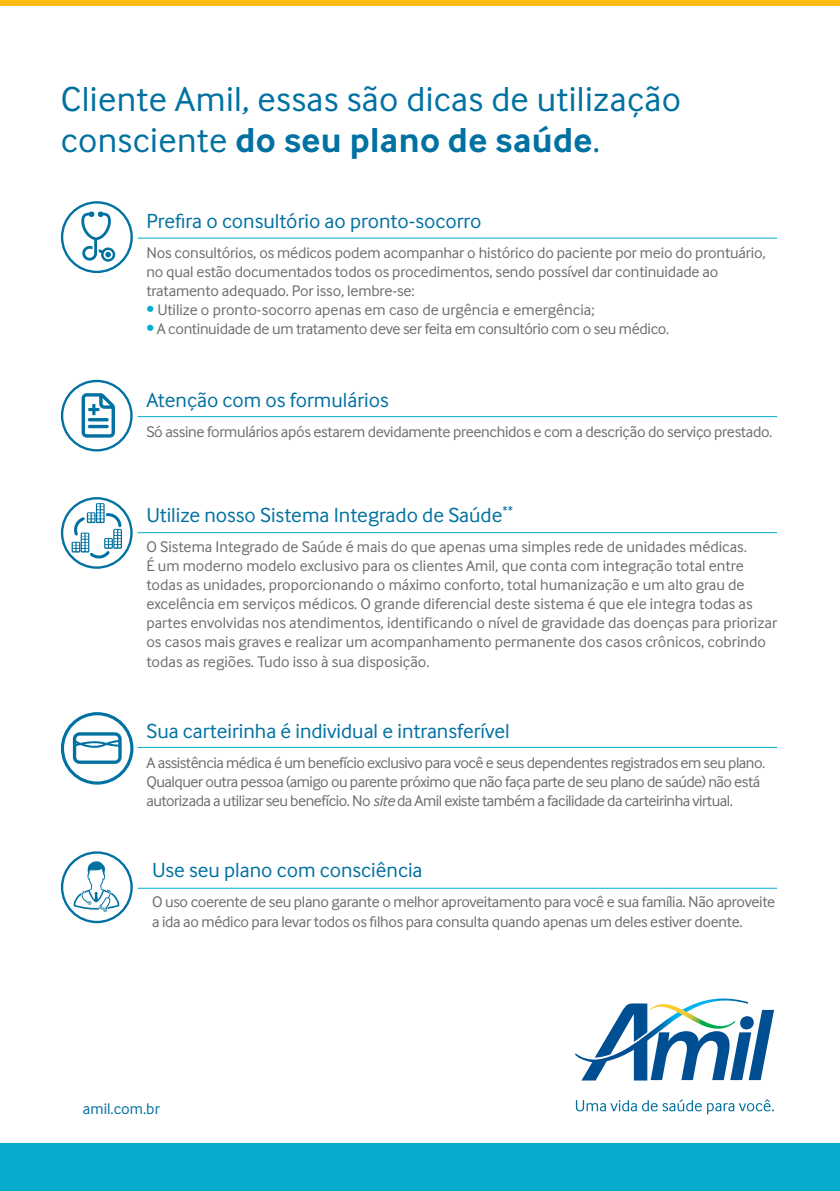
<style>
.page{position:relative;width:840px;height:1191px;background:#fff}
.page>*{position:absolute;margin:0;border:0;box-sizing:border-box;transform-origin:0 0}
.t1{font:36px/40.4px "Inter Face";letter-spacing:.01em;color:#0071a1}
.t2{font:21.2px "Inter Face";color:#0071a1}
.t3{font:16px/19px "Inter Face";letter-spacing:-.01em;color:#6c6d70}
.t4{font:16px/19px "Inter Face";letter-spacing:-.03em;color:#6c6d70}
.t5{font:16px "Inter Face";color:#0071a1}
.s1{font-weight:700}
.s2{color:#05acce}
.s3{font-style:italic}
</style>
<div class="page">
<hr style="left:137px;top:238px;width:639px;height:1px;background:#05acce">
<svg style="left:81px;top:211px;width:34px;height:51px"></svg>
<div style="left:61px;top:201px;width:72px;height:72px;border:2px solid #0071a1;border-radius:50%"></div>
<hr style="left:137px;top:416px;width:639px;height:1px;background:#05acce">
<svg style="left:82px;top:393px;width:33px;height:44px"></svg>
<hr style="left:88px;top:425px;width:21px;height:3px;background:#0071a1;border-radius:2px">
<hr style="left:88px;top:418px;width:21px;height:3px;background:#0071a1;border-radius:2px">
<div style="left:61px;top:380px;width:72px;height:71px;border:2px solid #0071a1;border-radius:50%"></div>
<hr style="left:137px;top:747px;width:639px;height:1px;background:#05acce">
<svg style="left:62px;top:713px;width:70px;height:70px"></svg>
<svg style="left:73px;top:732px;width:49px;height:32px"></svg>
<div style="left:61px;top:712px;width:72px;height:72px;border:3px solid #0071a1;border-radius:50%"></div>
<hr style="left:137px;top:887px;width:639px;height:1px;background:#05acce">
<svg style="left:62px;top:852px;width:69px;height:70px"></svg>
<svg style="left:73px;top:860px;width:47px;height:52px"></svg>
<div style="left:61px;top:851px;width:72px;height:72px;border:2px solid #0071a1;border-radius:50%"></div>
<hr style="left:137px;top:532px;width:639px;height:1px;background:#05acce">
<svg style="left:62px;top:498px;width:69px;height:69px"></svg>
<svg style="left:72px;top:503px;width:50px;height:55px"></svg>
<div style="left:61px;top:497px;width:72px;height:72px;border:2px solid #0071a1;border-radius:50%"></div>
<div style="left:0;top:0;width:839px;height:6px;background:#fdbc12"></div>
<div style="left:0;top:1143px;width:839px;height:48px;background:#05acce"></div>
<svg style="left:575px;top:998px;width:198px;height:82px"></svg>
<svg style="left:575px;top:1099px;width:198px;height:15px"></svg>
<p class="t1" style="left:61px;top:79px;width:621px">Cliente Amil, essas são dicas de utilização consciente <span class="s1">do seu plano de saúde</span>.</p>
<p class="t2" style="left:146px;top:209px;width:336px">Prefira o consultório ao pronto-socorro</p>
<p class="t3" style="left:146px;top:243px;width:620px">Nos consultórios, os médicos podem acompanhar o histórico do paciente por meio do prontuário, no qual estão documentados todos os procedimentos, sendo possível dar continuidade ao tratamento adequado. Por isso, lembre-se:</p>
<p class="t3" style="left:146px;top:300px;width:449px"><span class="s2">•</span> Utilize o pronto-socorro apenas em caso de urgência e emergência;</p>
<p class="t3" style="left:146px;top:319px;width:524px"><span class="s2">•</span> A continuidade de um tratamento deve ser feita em consultório com o seu médico.</p>
<p class="t2" style="left:146px;top:387px;width:244px">Atenção com os formulários</p>
<p class="t3" style="left:146px;top:421px;width:627px">Só assine formulários após estarem devidamente preenchidos e com a descrição do serviço prestado.</p>
<p class="t2" style="left:146px;top:503px;width:368px">Utilize nosso Sistema Integrado de Saúde<sup>**</sup></p>
<p class="t3" style="left:146px;top:537px;width:632px">O Sistema Integrado de Saúde é mais do que apenas uma simples rede de unidades médicas.<br>É um moderno modelo exclusivo para os clientes Amil, que conta com integração total entre todas as unidades, proporcionando o máximo conforto, total humanização e um alto grau de excelência em serviços médicos. O grande diferencial deste sistema é que ele integra todas as partes envolvidas nos atendimentos, identificando o nível de gravidade das doenças para priorizar os casos mais graves e realizar um acompanhamento permanente dos casos crônicos, cobrindo todas as regiões. Tudo isso à sua disposição.</p>
<p class="t2" style="left:146px;top:718px;width:364px">Sua carteirinha é individual e intransferível</p>
<p class="t4" style="left:146px;top:752px;width:620px">A assistência médica é um benefício exclusivo para você e seus dependentes registrados em seu plano.<br>Qualquer outra pessoa (amigo ou parente próximo que não faça parte de seu plano de saúde) não está autorizada a utilizar seu benefício. No <span class="s3">site</span> da Amil existe também a facilidade da carteirinha virtual.</p>
<p class="t2" style="left:152px;top:858px;width:272px">Use seu plano com consciência</p>
<p class="t3" style="left:152px;top:892px;width:624px">O uso coerente de seu plano garante o melhor aproveitamento para você e sua família. Não aproveite a ida ao médico para levar todos os filhos para consulta quando apenas um deles estiver doente.</p>
<p class="t5" style="left:83px;top:1100px;width:78px">amil.com.br</p>
</div>
